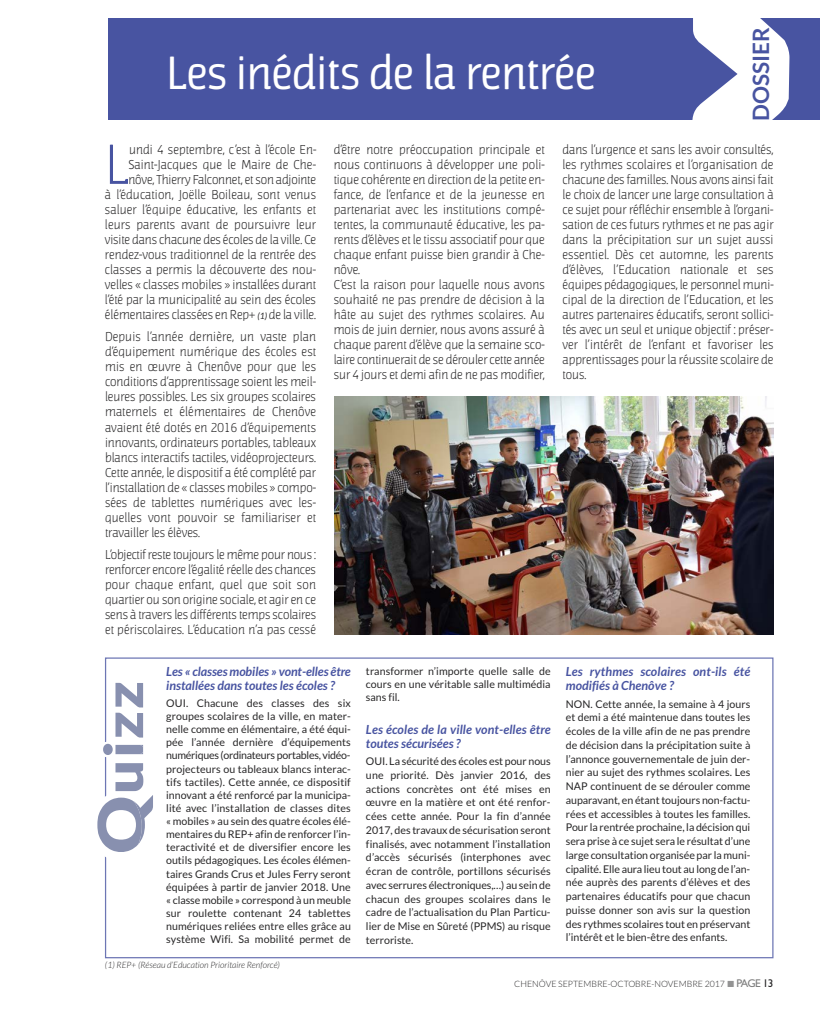
<style>
.page{position:relative;width:820px;height:1014px;background:#fff}
.page>*{position:absolute;margin:0;border:0;box-sizing:border-box;transform-origin:0 0}
.t1{font:300 54.5px "Jaures";color:#4854a1}
.t2{font:45px "Jaures";color:#fff}
.t3{font:700 22.5px "Lato";color:#4854a1}
.t4{font:300 12.5px/15px "Jaures";letter-spacing:.005em;color:#272627;text-align:justify}
.t5{font:italic 700 12.5px/13.8px "Lato";color:#4854a1}
.t6{font:10.62px/13.8px "Lato";color:#272627;text-align:justify}
.t7{font:italic 300 8.75px "Lato";color:#272627}
.t8{font:300 8.75px "Lato";color:#272627}
.s1{font-family:"Lato";font-weight:400;font-style:italic;font-size:8.75px}
.s2{color:#939393}
.s3{font-family:"Gill Sans";font-weight:400;font-size:11.25px;color:#7d7d7d}
.s4{font-family:"Gill Sans";font-weight:400;font-size:11.25px}
</style>
<div class="page">
<div style="left:108px;top:18px;width:711px;height:102px;background:#4854a1"></div>
<svg style="left:692px;top:18px;width:97px;height:102px"></svg>
<img style="left:334px;top:396px;width:439px;height:238px">
<svg style="left:97px;top:682px;width:56px;height:170px"></svg>
<h2 class="t2" style="left:166px;top:47px;width:430px">Les inédits de la rentrée</h2>
<h3 class="t3" style="left:748px;top:121px;width:95px;rotate:-90deg">dossIeR</h3>
<p class="t4" style="left:105px;top:142px;width:213px;text-align:right">undi 4 septembre, c’est à l’école En-Saint-Jacques que le Maire de Che&shy;nôve, Thierry Falconnet, et son adjointe<br>à l’éducation, Joëlle Boileau, sont venus saluer l’équipe éducative, les enfants et leurs parents avant de poursuivre leur visite dans chacune des écoles de la ville. Ce rendez-vous traditionnel de la rentrée des classes a permis la découverte des nou&shy;velles « classes mobiles » installées durant l’été par la municipalité au sein des écoles élémentaires classées en Rep+ <span class="s1">(1)</span> de la ville.</p>
<p class="t4" style="left:105px;top:329px;width:212px">Depuis l’année dernière, un vaste plan d’équipement numérique des écoles est mis en œuvre à Chenôve pour que les conditions d’apprentissage soient les meil&shy;leures possibles. Les six groupes scolaires maternels et élémentaires de Chenôve avaient été dotés en 2016 d’équipements innovants, ordinateurs portables, tableaux blancs interactifs tactiles, vidéoprojecteurs.<br>Cette année, le dispositif a été complété par l’installation de « classes mobiles » compo&shy;sées de tablettes numériques avec les&shy;quelles vont pouvoir se familiariser et travailler les élèves.</p>
<p class="t4" style="left:105px;top:547px;width:212px">L’objectif reste toujours le même pour nous : renforcer encore l’égalité réelle des chances pour chaque enfant, quel que soit son quartier ou son origine sociale, et agir en ce sens à travers les différents temps scolaires et périscolaires. L’éducation n’a pas cessé</p>
<h1 class="t1" style="left:105px;top:133px;width:25px">L</h1>
<p class="t4" style="left:333px;top:142px;width:212px;text-align:left">d’être notre préoccupation principale et nous continuons à développer une poli&shy;tique cohérente en direction de la petite en&shy;fance, de l’enfance et de la jeunesse en partenariat avec les institutions compé&shy;tentes, la communauté éducative, les pa&shy;rents d’élèves et le tissu associatif pour que chaque enfant puisse bien grandir à Che&shy;nôve.<br>C’est la raison pour laquelle nous avons souhaité ne pas prendre de décision à la hâte au sujet des rythmes scolaires. Au mois de juin dernier, nous avons assuré à chaque parent d’élève que la semaine sco&shy;laire continuerait de se dérouler cette année sur 4 jours et demi afin de ne pas modifier,</p>
<p class="t4" style="left:562px;top:142px;width:212px">dans l’urgence et sans les avoir consultés, les rythmes scolaires et l’organisation de chacune des familles. Nous avons ainsi fait le choix de lancer une large consultation à ce sujet pour réfléchir ensemble à l’organi&shy;sation de ces futurs rythmes et ne pas agir dans la précipitation sur un sujet aussi essentiel. Dès cet automne, les parents d’élèves, l’Education nationale et ses équipes pédagogiques, le personnel muni&shy;cipal de la direction de l’Education, et les autres partenaires éducatifs, seront sollici&shy;tés avec un seul et unique objectif : préser&shy;ver l’intérêt de l’enfant et favoriser les apprentissages pour la réussite scolaire de tous.</p>
<p class="t5" style="left:166px;top:665px;width:186px">Les « classes mobiles » vont-elles être installées dans toutes les écoles ?</p>
<p class="t6" style="left:166px;top:696px;width:186px;line-height:13.1px">OUI. Chacune des classes des six groupes scolaires de la ville, en mater&shy;nelle comme en élémentaire, a été équi&shy;pée l’année dernière d’équipements numériques (ordinateurs portables, vidéo&shy;projecteurs ou tableaux blancs interac&shy;tifs tactiles). Cette année, ce dispositif innovant a été renforcé par la municipa&shy;lité avec l’installation de classes dites « mobiles » au sein des quatre écoles élé&shy;mentaires du REP+ afin de renforcer l’in&shy;teractivité et de diversifier encore les outils pédagogiques. Les écoles élémen&shy;taires Grands Crus et Jules Ferry seront équipées à partir de janvier 2018. Une « classe mobile » correspond à un meuble sur roulette contenant 24 tablettes numériques reliées entre elles grâce au système Wifi. Sa mobilité permet de</p>
<p class="t7" style="left:105px;top:960px;width:176px">(1) REP+ (Réseau d’Education Prioritaire Renforcé)</p>
<p class="t6" style="left:366px;top:664px;width:186px;line-height:13.1px">transformer n’importe quelle salle de cours en une véritable salle multimédia sans fil.</p>
<p class="t5" style="left:366px;top:722px;width:186px">Les écoles de la ville vont-elles être toutes sécurisées ?</p>
<p class="t6" style="left:366px;top:754px;width:186px">OUI. La sécurité des écoles est pour nous une priorité. Dès janvier 2016, des actions concrètes ont été mises en œuvre en la matière et ont été renfor&shy;cées cette année. Pour la fin d’année 2017, des travaux de sécurisation seront finalisés, avec notamment l’installation d’accès sécurisés (interphones avec écran de contrôle, portillons sécurisés avec serrures électroniques,…) au sein de chacun des groupes scolaires dans le cadre de l’actualisation du Plan Particu&shy;lier de Mise en Sûreté (PPMS) au risque terroriste.</p>
<p class="t5" style="left:565px;top:665px;width:186px">Les rythmes scolaires ont-ils été modifiés à Chenôve ?</p>
<p class="t6" style="left:565px;top:697px;width:186px">NON. Cette année, la semaine à 4 jours et demi a été maintenue dans toutes les écoles de la ville afin de ne pas prendre de décision dans la précipitation suite à l’annonce gouvernementale de juin der&shy;nier au sujet des rythmes scolaires. Les NAP continuent de se dérouler comme auparavant, en étant toujours non-factu&shy;rées et accessibles à toutes les familles.<br>Pour la rentrée prochaine, la décision qui sera prise à ce sujet sera le résultat d’une large consultation organisée par la muni&shy;cipalité. Elle aura lieu tout au long de l’an&shy;née auprès des parents d’élèves et des partenaires éducatifs pour que chacun puisse donner son avis sur la question des rythmes scolaires tout en préservant l’intérêt et le bien-être des enfants.</p>
<p class="t8" style="left:514px;top:978px;width:260px">CHENÔVE SEPTEMBRE-OCTOBRE-NOVEMBRE 2017 <span class="s2">■</span> <span class="s3">PAGE</span> <span class="s4">13</span></p>
</div>
